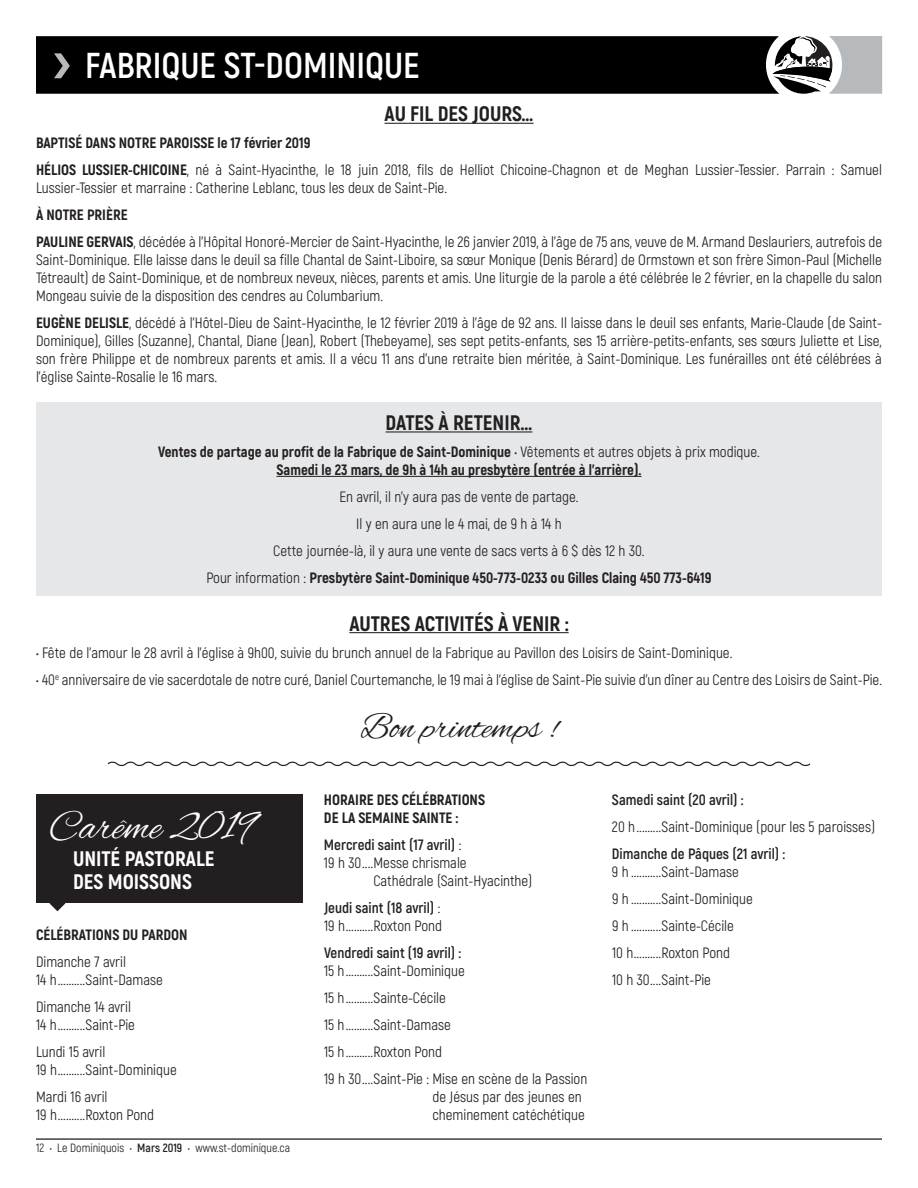
<style>
.page{position:relative;width:918px;height:1188px;background:#fff}
.page>*{position:absolute;margin:0;border:0;box-sizing:border-box;transform-origin:0 0}
.t1{font:42px "Alex Brush";color:#fff}
.t2{font:700 36px "Akrobat";color:#fff}
.t3{font:36px "Alex Brush";color:#231f20}
.t4{font:800 21px "Akrobat";color:#231f20}
.t5{font:800 21px/22.5px "Akrobat";color:#fff}
.t6{font:15px/27px "Akrobat";color:#231f20}
.t7{font:800 15px/18px "Akrobat";color:#231f20;text-align:center}
.t8{font:700 15px "Akrobat";color:#231f20}
.t9{font:12px "Akrobat";color:#231f20}
.s1{font-weight:800}
.s2{font-weight:400}
.s3{font-weight:700}
</style>
<div class="page">
<hr style="left:36px;top:1139px;width:846px;height:1px;background:#000001">
<svg style="left:36px;top:36px;width:846px;height:58px;background:#181819"></svg>
<div style="left:36px;top:403px;width:846px;height:193px;background:#e6e7e9"></div>
<hr style="left:384px;top:123px;width:150px;height:1px;background:#231f20">
<hr style="left:386px;top:431px;width:146px;height:1px;background:#231f20">
<hr style="left:276px;top:476px;width:366px;height:1px;background:#231f20">
<hr style="left:349px;top:632px;width:220px;height:1px;background:#231f20">
<svg style="left:107px;top:761px;width:704px;height:5px"></svg>
<div style="left:36px;top:794px;width:266px;height:109px;background:#231f20"></div>
<svg style="left:50px;top:903px;width:15px;height:8px"></svg>
<h2 class="t2" style="left:85px;top:43px;width:336px">FABRIQUE ST-DOMINIQUE</h2>
<h3 class="t4" style="left:384px;top:100px;width:151px">AU FIL DES JOURS…</h3>
<p class="t6" style="left:36px;top:129px;width:847px"><span class="s1">BAPTISÉ DANS NOTRE PAROISSE le 17 février 2019<br>HÉLIOS LUSSIER-CHICOINE</span>, né à Saint-Hyacinthe, le 18 juin 2018, fils de Helliot Chicoine-Chagnon et de Meghan Lussier-Tessier. Parrain : Samuel</p>
<p class="t6" style="left:36px;top:174px;width:413px">Lussier-Tessier et marraine : Catherine Leblanc, tous les deux de Saint-Pie.</p>
<p class="t6" style="left:36px;top:201px;width:848px"><span class="s1">À NOTRE PRIÈRE<br>PAULINE GERVAIS</span>, décédée à l’Hôpital Honoré-Mercier de Saint-Hyacinthe, le 26 janvier 2019, à l’âge de 75 ans, veuve de M. Armand Deslauriers, autrefois de</p>
<p class="t6" style="left:36px;top:251px;width:848px;line-height:18px;text-align:justify">Saint-Dominique. Elle laisse dans le deuil sa fille Chantal de Saint-Liboire, sa sœur Monique (Denis Bérard) de Ormstown et son frère Simon-Paul (Michelle Tétreault) de Saint-Dominique, et de nombreux neveux, nièces, parents et amis. Une liturgie de la parole a été célébrée le 2 février, en la chapelle du salon Mongeau suivie de la disposition des cendres au Columbarium.</p>
<p class="t6" style="left:36px;top:314px;width:848px;line-height:18px;text-align:justify"><span class="s1">EUGÈNE DELISLE</span>, décédé à l’Hôtel-Dieu de Saint-Hyacinthe, le 12 février 2019 à l’âge de 92 ans. Il laisse dans le deuil ses enfants, Marie-Claude (de Saint-Dominique), Gilles (Suzanne), Chantal, Diane (Jean), Robert (Thebeyame), ses sept petits-enfants, ses 15 arrière-petits-enfants, ses sœurs Juliette et Lise, son frère Philippe et de nombreux parents et amis. Il a vécu 11 ans d’une retraite bien méritée, à Saint-Dominique. Les funérailles ont été célébrées à l’église Sainte-Rosalie le 16 mars.</p>
<h3 class="t4" style="left:386px;top:409px;width:148px">DATES À RETENIR…</h3>
<p class="t7" style="left:158px;top:443px;width:603px">Ventes de partage au profit de la Fabrique de Saint-Dominique <span class="s2">• Vêtements et autres objets à prix modique.<br></span>Samedi le 23 mars, de 9h à 14h au presbytère (entrée à l’arrière).</p>
<p class="t6" style="left:206px;top:483px;width:507px;text-align:center">En avril, il n’y aura pas de vente de partage.<br>Il y en aura une le 4 mai, de 9 h à 14 h<br>Cette journée-là, il y aura une vente de sacs verts à 6 $ dès 12 h 30.<br>Pour information : <span class="s1">Presbytère Saint-Dominique 450-773-0233 ou Gilles Claing 450 773-6419</span></p>
<h3 class="t4" style="left:349px;top:610px;width:221px">AUTRES ACTIVITÉS À VENIR :</h3>
<p class="t6" style="left:36px;top:639px;width:698px">• Fête de l’amour le 28 avril à l’église à 9h00, suivie du brunch annuel de la Fabrique au Pavillon des Loisirs de Saint-Dominique.</p>
<p class="t6" style="left:36px;top:666px;width:848px">• 40<sup>e</sup> anniversaire de vie sacerdotale de notre curé, Daniel Courtemanche, le 19 mai à l’église de Saint-Pie suivie d’un dîner au Centre des Loisirs de Saint-Pie.</p>
<h2 class="t3" style="left:360px;top:707px;width:199px">Bon printemps !</h2>
<h1 class="t1" style="left:49px;top:804px;width:207px">Carême 2019</h1>
<h3 class="t5" style="left:73px;top:848px;width:143px">UNITÉ PASTORALE<br>DES MOISSONS</h3>
<p class="t7" style="left:36px;top:925px;width:153px">CÉLÉBRATIONS DU PARDON</p>
<p class="t6" style="left:36px;top:952px;width:128px;line-height:18px">Dimanche 7 avril<br>14 h..........Saint-Damase</p>
<p class="t6" style="left:36px;top:997px;width:101px;line-height:18px">Dimanche 14 avril<br>14 h..........Saint-Pie</p>
<p class="t6" style="left:36px;top:1042px;width:142px;line-height:18px">Lundi 15 avril<br>19 h..........Saint-Dominique</p>
<p class="t6" style="left:36px;top:1087px;width:120px;line-height:18px">Mardi 16 avril<br>19 h..........Roxton Pond</p>
<p class="t9" style="left:36px;top:1140px;width:256px">12 • Le Dominiquois • <span class="s3">Mars 2019</span> • www.st-dominique.ca</p>
<p class="t7" style="left:324px;top:790px;width:163px;text-align:left">HORAIRE DES CÉLÉBRATIONS<br>DE LA SEMAINE SAINTE :</p>
<p class="t8" style="left:324px;top:835px;width:139px">Mercredi saint (17 avril) <span class="s2">:</span></p>
<p class="t6" style="left:324px;top:849px;width:144px">19 h 30....Messe chrismale</p>
<p class="t6" style="left:374px;top:867px;width:160px">Cathédrale (Saint-Hyacinthe)</p>
<p class="t6" style="left:324px;top:899px;width:120px;line-height:18px"><span class="s3">Jeudi saint (18 avril)</span> :<br>19 h..........Roxton Pond</p>
<p class="t8" style="left:324px;top:943px;width:139px">Vendredi saint (19 avril) :</p>
<p class="t6" style="left:324px;top:957px;width:265px">15 h..........Saint-Dominique<br>15 h..........Sainte-Cécile<br>15 h..........Saint-Damase<br>15 h..........Roxton Pond<br>19 h 30....Saint-Pie : Mise en scène de la Passion</p>
<p class="t6" style="left:433px;top:1088px;width:154px;line-height:18px">de Jésus par des jeunes en cheminement catéchétique</p>
<p class="t8" style="left:612px;top:790px;width:133px">Samedi saint (20 avril) :</p>
<p class="t6" style="left:612px;top:813px;width:265px">20 h.........Saint-Dominique (pour les 5 paroisses)</p>
<p class="t8" style="left:612px;top:844px;width:175px">Dimanche de Pâques (21 avril) :</p>
<p class="t6" style="left:612px;top:858px;width:142px">9 h ...........Saint-Damase<br>9 h ...........Saint-Dominique<br>9 h ...........Sainte-Cécile<br>10 h..........Roxton Pond<br>10 h 30....Saint-Pie</p>
</div>
